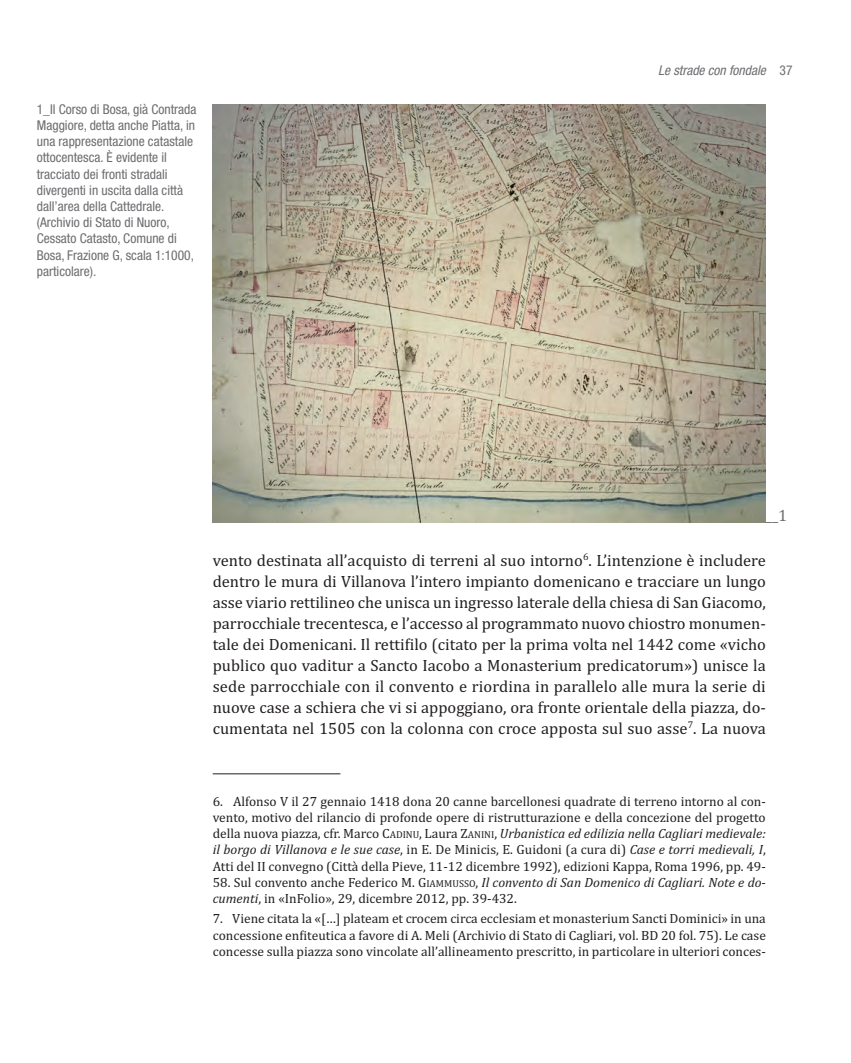
<style>
.page{position:relative;width:851px;height:1063px;background:#fff}
.page>*{position:absolute;margin:0;border:0;box-sizing:border-box;transform-origin:0 0}
.t1{font:16.5px/21px "Cambria";letter-spacing:.005em;color:#231f20;text-align:justify}
.t2{font:16.5px "Cambria";color:#6c6d70}
.t3{font:13.5px/16.2px "Cambria";color:#231f20;text-align:justify}
.t4{font:condensed 13.5px/16.2px "Helvetica Neue LT Std";color:#6c6d70}
.t5{font:italic condensed 13.5px "Helvetica Neue LT Std";color:#6c6d70}
.s1{font-style:normal}
.s2{font-size:10.2px}
.s3{font-style:italic}
</style>
<div class="page">
<hr style="left:213px;top:774px;width:127px;height:1px;background:#231f20">
<img style="left:213px;top:104px;width:552px;height:419px">
<p class="t4" style="left:37px;top:102px;width:161px">1_Il Corso di Bosa, già Contrada<br>Maggiore, detta anche Piatta, in una rappresentazione catastale ottocentesca. È evidente il tracciato dei fronti stradali divergenti in uscita dalla città dall’area della Cattedrale. (Archivio di Stato di Nuoro,<br>Cessato Catasto, Comune di<br>Bosa, Frazione G, scala 1:1000, particolare).</p>
<p class="t5" style="left:658px;top:65px;width:136px">Le strade con fondale <span class="s1">37</span></p>
<p class="t2" style="left:765px;top:506px;width:23px">__1</p>
<p class="t1" style="left:213px;top:550px;width:554px">vento destinata all’acquisto di terreni al suo intorno<sup>6</sup>. L’intenzione è includere dentro le mura di Villanova l’intero impianto domenicano e tracciare un lungo asse viario rettilineo che unisca un ingresso laterale della chiesa di San Giacomo, parrocchiale trecentesca, e l’accesso al programmato nuovo chiostro monumen&shy;tale dei Domenicani. Il rettifilo (citato per la prima volta nel 1442 come «vicho publico quo vaditur a Sancto Iacobo a Monasterium predicatorum») unisce la sede parrocchiale con il convento e riordina in parallelo alle mura la serie di nuove case a schiera che vi si appoggiano, ora fronte orientale della piazza, do&shy;cumentata nel 1505 con la colonna con croce apposta sul suo asse<sup>7</sup>. La nuova</p>
<p class="t3" style="left:213px;top:793px;width:554px">6. Alfonso V il 27 gennaio 1418 dona 20 canne barcellonesi quadrate di terreno intorno al con&shy;vento, motivo del rilancio di profonde opere di ristrutturazione e della concezione del progetto della nuova piazza, cfr. Marco C<span class="s2">ADINU</span>, Laura Z<span class="s2">ANINI</span>, <span class="s3">Urbanistica ed edilizia nella Cagliari medievale: il borgo di Villanova e le sue case</span>, in E. De Minicis, E. Guidoni (a cura di) <span class="s3">Case e torri medievali, I</span>, Atti del II convegno (Città della Pieve, 11-12 dicembre 1992), edizioni Kappa, Roma 1996, pp. 49-</p>
<p class="t3" style="left:213px;top:874px;width:554px">58. Sul convento anche Federico M. G<span class="s2">IAMMUSSO</span>, <span class="s3">Il convento di San Domenico di Cagliari. Note e do&shy;cumenti</span>, in «InFolio», 29, dicembre 2012, pp. 39-432.</p>
<p class="t3" style="left:213px;top:911px;width:554px">7. Viene citata la «[…] plateam et crocem circa ecclesiam et monasterium Sancti Dominici» in una concessione enfiteutica a favore di A. Meli (Archivio di Stato di Cagliari, vol. BD 20 fol. 75). Le case concesse sulla piazza sono vincolate all’allineamento prescritto, in particolare in ulteriori conces-</p>
</div>
